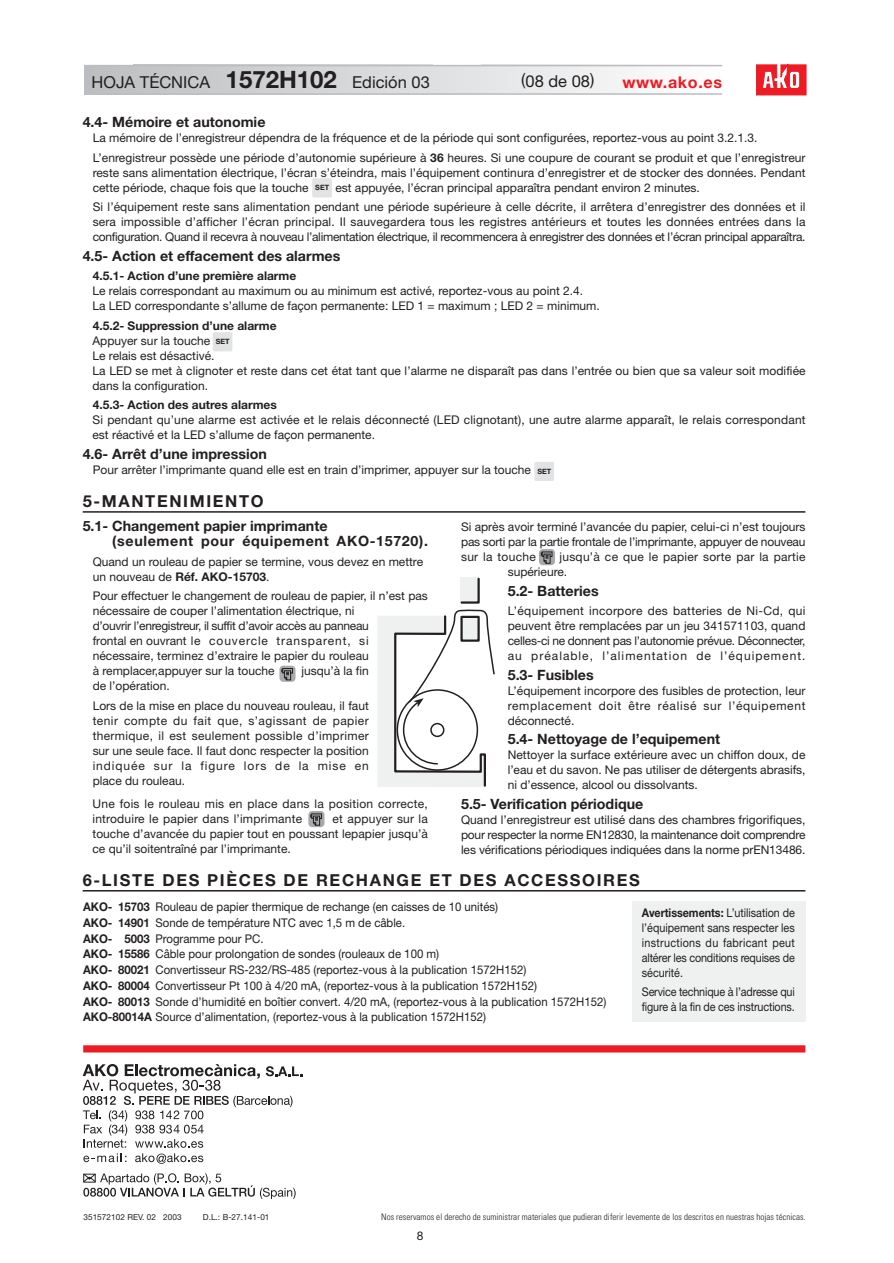
<style>
.page{position:relative;width:894px;height:1263px;background:#fff}
.page>*{position:absolute;margin:0;border:0;box-sizing:border-box;transform-origin:0 0}
.t1{font:700 16.5px "Helvetica Neue";letter-spacing:.1em;color:#231f20}
.t2{font:16.5px "Helvetica Neue";color:#231f20}
.t3{font:700 16.2px "Helvetica Neue";letter-spacing:.04em;color:#ed1c24}
.t4{font:700 14.25px "Helvetica Neue";color:#231f20}
.t5{font:700 14.25px/15px "Helvetica Neue";letter-spacing:.045em;color:#231f20}
.t6{font:12px/15px "Helvetica Neue";color:#231f20}
.t7{font:12px/15.8px "Helvetica Neue";color:#231f20;scale:.95 1}
.t8{font:12px/15px "Helvetica Neue";letter-spacing:-.025em;color:#231f20}
.t9{font:12px/15px "Helvetica Neue";color:#231f20;text-align:justify;scale:.9 1}
.t10{font:12px/15px "Helvetica Neue";letter-spacing:.02em;color:#231f20}
.t11{font:700 12px "Helvetica Neue";color:#231f20}
.t12{font:300 condensed 9px "Univers";letter-spacing:.005em;color:#231f20}
.t13{font:8.25px "Helvetica Neue";letter-spacing:.005em;color:#231f20}
.t14{font:700 7.35px "Helvetica Neue";color:#231f20}
.s1{font-weight:700;font-size:24px}
.s2{font-weight:700}
</style>
<div class="page">
<hr style="left:83px;top:890px;width:722px;height:2px;background:#231f20">
<div style="left:632px;top:901px;width:173px;height:120px;background:#eff0f0"></div>
<div style="left:84px;top:65px;width:8px;height:30px;background:#bbbdc0"></div>
<div style="left:92px;top:65px;width:9px;height:30px;background:#bdbfc1"></div>
<div style="left:101px;top:65px;width:8px;height:30px;background:#bec0c2"></div>
<div style="left:109px;top:65px;width:8px;height:30px;background:#bfc1c3"></div>
<div style="left:117px;top:65px;width:17px;height:30px;background:#c0c2c4"></div>
<div style="left:134px;top:65px;width:298px;height:30px;background:linear-gradient(to right,#c1c3c5,#dee0e1)"></div>
<div style="left:432px;top:65px;width:8px;height:30px;background:#dfe0e1"></div>
<div style="left:440px;top:65px;width:9px;height:30px;background:#e0e1e2"></div>
<div style="left:449px;top:65px;width:8px;height:30px;background:#e1e2e3"></div>
<div style="left:457px;top:65px;width:8px;height:30px;background:#e2e3e4"></div>
<div style="left:465px;top:65px;width:17px;height:30px;background:#e3e4e5"></div>
<div style="left:482px;top:65px;width:240px;height:30px;background:linear-gradient(to right,#e4e5e6,#fff)"></div>
<hr style="left:84px;top:65px;width:638px;height:1px;background:#bbbdc0">
<hr style="left:84px;top:93px;width:638px;height:2px;background:#bbbdc0">
<svg style="left:756px;top:65px;width:50px;height:30px"></svg>
<div style="left:83px;top:1045px;width:722px;height:8px;background:#ed1c24"></div>
<svg style="left:83px;top:1173px;width:213px;height:26px"></svg>
<svg style="left:83px;top:1064px;width:219px;height:100px"></svg>
<div style="left:312px;top:178px;width:20px;height:20px;background:#e2e3e4;border-radius:2px"></div>
<div style="left:534px;top:462px;width:20px;height:19px;background:#e2e3e4;border-radius:2px"></div>
<div style="left:213px;top:332px;width:19px;height:19px;background:#e2e3e4;border-radius:2px"></div>
<hr style="left:83px;top:511px;width:722px;height:2px;background:#231f20">
<div style="left:279px;top:666px;width:17px;height:16px;background:#a7a9ac;border-radius:4px"></div>
<svg style="left:282px;top:668px;width:11px;height:12px"></svg>
<svg style="left:539px;top:549px;width:16px;height:16px"></svg>
<svg style="left:541px;top:552px;width:11px;height:12px"></svg>
<svg style="left:377px;top:511px;width:119px;height:276px"></svg>
<div style="left:308px;top:811px;width:17px;height:16px;background:#a7a9ac;border-radius:4px"></div>
<svg style="left:311px;top:813px;width:11px;height:13px"></svg>
<h1 class="t2" style="left:92px;top:76px;width:340px">HOJA TÉCNICA <span class="s1">1572H102</span> Edición 03</h1>
<h1 class="t2" style="left:521px;top:75px;width:75px">(08 de 08)</h1>
<h2 class="t3" style="left:622px;top:76px;width:101px">www.ako.es</h2>
<p class="t4" style="left:83px;top:117px;width:184px">4.4- Mémoire et autonomie</p>
<p class="t6" style="left:93px;top:129px;width:714px;line-height:19.5px">La mémoire de l’enregistreur dépendra de la fréquence et de la période qui sont configurées, reportez-vous au point 3.2.1.3.<br>L’enregistreur possède une période d’autonomie supérieure à <span class="s2">36</span> heures. Si une coupure de courant se produit et que l’enregistreur</p>
<p class="t6" style="left:93px;top:166px;width:714px">reste sans alimentation électrique, l’écran s’éteindra, mais l’équipement continura d’enregistrer et de stocker des données. Pendant cette période, chaque fois que la touche</p>
<p class="t6" style="left:93px;top:179px;width:714px;line-height:19.5px;text-indent:243px">est appuyée, l’écran principal apparaîtra pendant environ 2 minutes.<br>Si l’équipement reste sans alimentation pendant une période supérieure à celle décrite, il arrêtera d’enregistrer des données et il</p>
<p class="t8" style="left:93px;top:216px;width:714px">sera impossible d’afficher l’écran principal. Il sauvegardera tous les registres antérieurs et toutes les données entrées dans la configuration. Quand il recevra à nouveau l’alimentation électrique, il recommencera à enregistrer des données et l’écran principal apparaîtra.</p>
<p class="t4" style="left:83px;top:251px;width:259px">4.5- Action et effacement des alarmes</p>
<p class="t11" style="left:93px;top:272px;width:205px">4.5.1- Action d’une première alarme</p>
<p class="t6" style="left:93px;top:285px;width:509px">Le relais correspondant au maximum ou au minimum est activé, reportez-vous au point 2.4.<br>La LED correspondante s’allume de façon permanente: LED 1 = maximum ; LED 2 = minimum.</p>
<p class="t11" style="left:93px;top:321px;width:186px">4.5.2- Suppression d’une alarme</p>
<p class="t6" style="left:93px;top:334px;width:715px">Appuyer sur la touche<br>Le relais est désactivé.<br>La LED se met à clignoter et reste dans cet état tant que l’alarme ne disparaît pas dans l’entrée ou bien que sa valeur soit modifiée dans la configuration.</p>
<p class="t11" style="left:93px;top:401px;width:186px">4.5.3- Action des autres alarmes</p>
<p class="t6" style="left:93px;top:414px;width:715px">Si pendant qu’une alarme est activée et le relais déconnecté (LED clignotant), une autre alarme apparaît, le relais correspondant est réactivé et la LED s’allume de façon permanente.</p>
<p class="t4" style="left:83px;top:449px;width:186px">4.6- Arrêt d’une impression</p>
<p class="t6" style="left:93px;top:463px;width:440px">Pour arrêter l’imprimante quand elle est en train d’imprimer, appuyer sur la touche</p>
<p class="t14" style="left:315px;top:185px;width:15px">SET</p>
<p class="t14" style="left:216px;top:339px;width:15px">SET</p>
<p class="t14" style="left:537px;top:469px;width:15px">SET</p>
<h1 class="t1" style="left:83px;top:496px;width:183px">5-MANTENIMIENTO</h1>
<p class="t5" style="left:112px;top:520px;width:317px;text-indent:-30px">5.1- Changement papier imprimante<br>(seulement pour équipement AKO-15720).</p>
<p class="t6" style="left:93px;top:555px;width:332px">Quand un rouleau de papier se termine, vous devez en mettre un nouveau de <span class="s2">Réf. AKO-15703</span>.</p>
<p class="t6" style="left:93px;top:590px;width:337px">Pour effectuer le changement de rouleau de papier, il n’est pas nécessaire de couper l’alimentation électrique, ni<br>d’ouvrir l’enregistreur, il suffit d’avoir accès au panneau<br>frontal en ouvrant le couvercle transparent, si nécessaire, terminez d’extraire le papier du rouleau<br>à remplacer,appuyer sur la touche</p>
<p class="t6" style="left:301px;top:665px;width:69px">jusqu’à la fin</p>
<p class="t6" style="left:93px;top:677px;width:278px;line-height:19.5px">de l’opération.<br>Lors de la mise en place du nouveau rouleau, il faut</p>
<p class="t6" style="left:93px;top:714px;width:278px;text-align:justify">tenir compte du fait que, s’agissant de papier thermique, il est seulement possible d’imprimer sur une seule face. Il faut donc respecter la position indiquée sur la figure lors de la mise en place du rouleau.</p>
<p class="t10" style="left:93px;top:797px;width:337px">Une fois le rouleau mis en place dans la position correcte, introduire le papier dans l’imprimante</p>
<p class="t6" style="left:93px;top:812px;width:337px;text-align:justify;text-indent:240px">et appuyer sur la touche d’avancée du papier tout en poussant lepapier jusqu’à ce qu’il soitentraîné par l’imprimante.</p>
<p class="t6" style="left:461px;top:520px;width:346px;text-align:justify">Si après avoir terminé l’avancée du papier, celui-ci n’est toujours pas sorti par la partie frontale de l’imprimante, appuyer de nouveau sur la touche</p>
<p class="t10" style="left:508px;top:550px;width:299px;text-indent:52px">jusqu’à ce que le papier sorte par la partie supérieure.</p>
<p class="t4" style="left:508px;top:585px;width:93px">5.2- Batteries</p>
<p class="t6" style="left:508px;top:605px;width:299px;text-align:justify">L’équipement incorpore des batteries de Ni-Cd, qui peuvent être remplacées par un jeu 341571103, quand celles-ci ne donnent pas l’autonomie prévue. Déconnecter, au préalable, l’alimentation de l’équipement.</p>
<p class="t4" style="left:508px;top:669px;width:88px">5.3- Fusibles</p>
<p class="t6" style="left:508px;top:684px;width:299px;text-align:justify">L’équipement incorpore des fusibles de protection, leur remplacement doit être réalisé sur l’équipement déconnecté.</p>
<p class="t4" style="left:508px;top:734px;width:214px">5.4- Nettoyage de l’equipement</p>
<p class="t6" style="left:508px;top:749px;width:299px;text-align:justify">Nettoyer la surface extérieure avec un chiffon doux, de l’eau et du savon. Ne pas utiliser de détergents abrasifs, ni d’essence, alcool ou dissolvants.</p>
<p class="t4" style="left:461px;top:798px;width:184px">5.5- Verification périodique</p>
<p class="t6" style="left:461px;top:813px;width:346px;text-align:justify">Quand l’enregistreur est utilisé dans des chambres frigorifiques, pour respecter la norme EN12830, la maintenance doit comprendre les vérifications périodiques indiquées dans la norme prEN13486.</p>
<h1 class="t1" style="left:83px;top:874px;width:559px">6-LISTE DES PIÈCES DE RECHANGE ET DES ACCESSOIRES</h1>
<p class="t7" style="left:83px;top:900px;width:552px"><span class="s2">AKO- 15703</span> Rouleau de papier thermique de rechange (en caisses de 10 unités)<br><span class="s2">AKO- 14901</span> Sonde de température NTC avec 1,5 m de câble.<br><span class="s2">AKO- 5003</span> Programme pour PC.<br><span class="s2">AKO- 15586</span> Câble pour prolongation de sondes (rouleaux de 100 m)<br><span class="s2">AKO- 80021</span> Convertisseur RS-232/RS-485 (reportez-vous à la publication 1572H152)<br><span class="s2">AKO- 80004</span> Convertisseur Pt 100 à 4/20 mA, (reportez-vous à la publication 1572H152)<br><span class="s2">AKO- 80013</span> Sonde d’humidité en boîtier convert. 4/20 mA, (reportez-vous à la publication 1572H152)<br><span class="s2">AKO-80014A</span> Source d’alimentation, (reportez-vous à la publication 1572H152)</p>
<p class="t9" style="left:642px;top:906px;width:171px"><span class="s2">Avertissements:</span> L’utilisation de l’équipement sans respecter les instructions du fabricant peut altérer les conditions requises de sécurité.</p>
<p class="t9" style="left:642px;top:986px;width:171px">Service technique à l’adresse qui figure à la fin de ces instructions.</p>
<p class="t13" style="left:83px;top:1214px;width:100px">351572102 REV. 02 2003</p>
<p class="t13" style="left:203px;top:1214px;width:68px">D.L.: B-27.141-01</p>
<p class="t12" style="left:381px;top:1213px;width:426px">Nos reservamos el derecho de suministrar materiales que pudieran diferir levemente de los descritos en nuestras hojas técnicas.</p>
<p class="t6" style="left:417px;top:1230px;width:8px">8</p>
</div>
